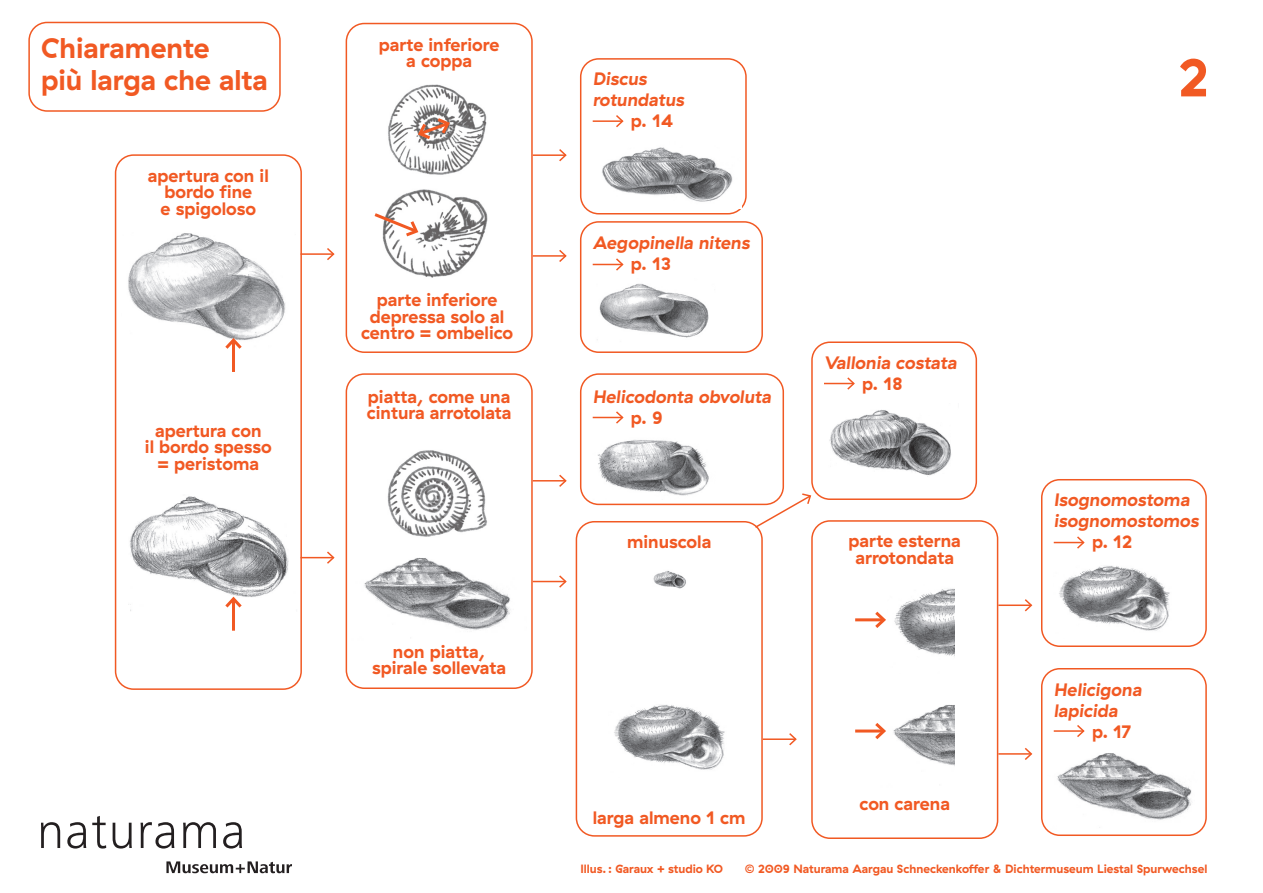
<style>
.page{position:relative;width:1263px;height:893px;background:#fff}
.page>*{position:absolute;margin:0;border:0;box-sizing:border-box;transform-origin:0 0}
.titre{font:700 54px "GT Haptik";color:#f15923}
.intro{font:700 28.5px "GT Haptik";color:#f15923}
.question{font:700 18px/16.5px "GT Haptik";color:#f15923}
.question-2{font:italic 700 18px/21px "GT Haptik";color:#f15923}
.t1{font:700 12px "GT Haptik";color:#f15923}
</style>
<div class="page">
<img style="left:388px;top:84px;width:99px;height:91px">
<img style="left:383px;top:189px;width:105px;height:89px">
<img style="left:128px;top:233px;width:158px;height:107px">
<img style="left:128px;top:496px;width:177px;height:115px">
<img style="left:598px;top:440px;width:111px;height:56px">
<img style="left:1059px;top:566px;width:111px;height:65px">
<img style="left:614px;top:705px;width:111px;height:65px">
<img style="left:1045px;top:753px;width:162px;height:76px">
<hr style="left:533px;top:154px;width:33px;height:2px;background:#f15923">
<svg style="left:557px;top:149px;width:10px;height:13px"></svg>
<hr style="left:533px;top:255px;width:33px;height:2px;background:#f15923">
<svg style="left:557px;top:250px;width:10px;height:12px"></svg>
<hr style="left:533px;top:480px;width:33px;height:2px;background:#f15923">
<svg style="left:557px;top:474px;width:10px;height:13px"></svg>
<hr style="left:533px;top:581px;width:33px;height:1px;background:#f15923">
<svg style="left:557px;top:575px;width:10px;height:13px"></svg>
<svg style="left:753px;top:492px;width:59px;height:37px"></svg>
<hr style="left:763px;top:738px;width:33px;height:2px;background:#f15923">
<svg style="left:787px;top:733px;width:10px;height:13px"></svg>
<hr style="left:998px;top:604px;width:33px;height:2px;background:#f15923">
<svg style="left:1023px;top:599px;width:10px;height:13px"></svg>
<hr style="left:998px;top:753px;width:33px;height:2px;background:#f15923">
<svg style="left:1023px;top:748px;width:10px;height:12px"></svg>
<hr style="left:593px;top:120px;width:29px;height:2px;background:#f15923">
<svg style="left:614px;top:115px;width:10px;height:13px"></svg>
<svg style="left:593px;top:258px;width:31px;height:13px"></svg>
<svg style="left:593px;top:411px;width:31px;height:13px"></svg>
<hr style="left:824px;top:383px;width:30px;height:1px;background:#f15923">
<svg style="left:846px;top:377px;width:9px;height:13px"></svg>
<svg style="left:1054px;top:536px;width:31px;height:13px"></svg>
<hr style="left:1054px;top:730px;width:29px;height:2px;background:#f15923">
<svg style="left:1075px;top:725px;width:10px;height:12px"></svg>
<div style="left:115px;top:154px;width:187px;height:536px;border:2px solid #f15923;border-radius:18px"></div>
<div style="left:28px;top:22px;width:253px;height:90px;border:2px solid #f15923;border-radius:18px"></div>
<div style="left:346px;top:373px;width:187px;height:316px;border:2px solid #f15923;border-radius:18px"></div>
<div style="left:346px;top:23px;width:187px;height:330px;border:2px solid #f15923;border-radius:18px"></div>
<div style="left:580px;top:58px;width:167px;height:156px;border:2px solid #f15923;border-radius:18px"></div>
<div style="left:580px;top:221px;width:183px;height:132px;border:2px solid #f15923;border-radius:18px"></div>
<div style="left:580px;top:373px;width:204px;height:132px;border:2px solid #f15923;border-radius:18px"></div>
<div style="left:811px;top:341px;width:166px;height:159px;border:2px solid #f15923;border-radius:18px"></div>
<div style="left:1041px;top:479px;width:166px;height:168px;border:2px solid #f15923;border-radius:18px"></div>
<div style="left:1041px;top:668px;width:166px;height:168px;border:2px solid #f15923;border-radius:18px"></div>
<div style="left:576px;top:521px;width:187px;height:316px;border:2px solid #f15923;border-radius:18px"></div>
<div style="left:811px;top:520px;width:187px;height:319px;border:2px solid #f15923;border-radius:18px"></div>
<hr style="left:301px;top:253px;width:32px;height:2px;background:#f15923">
<svg style="left:325px;top:248px;width:10px;height:12px"></svg>
<hr style="left:301px;top:557px;width:32px;height:1px;background:#f15923">
<svg style="left:325px;top:551px;width:10px;height:13px"></svg>
<hr style="left:232px;top:340px;width:3px;height:32px;background:#f15923">
<svg style="left:222px;top:336px;width:23px;height:13px"></svg>
<hr style="left:232px;top:599px;width:3px;height:32px;background:#f15923">
<svg style="left:222px;top:594px;width:23px;height:17px"></svg>
<img style="left:602px;top:147px;width:140px;height:61px">
<svg style="left:416px;top:116px;width:36px;height:26px"></svg>
<svg style="left:374px;top:211px;width:46px;height:28px"></svg>
<img style="left:599px;top:283px;width:110px;height:55px">
<img style="left:829px;top:410px;width:122px;height:67px">
<img style="left:653px;top:571px;width:33px;height:18px">
<img style="left:894px;top:588px;width:60px;height:68px">
<img style="left:893px;top:705px;width:61px;height:60px">
<hr style="left:855px;top:618px;width:29px;height:3px;background:#f15923">
<svg style="left:872px;top:611px;width:14px;height:17px"></svg>
<hr style="left:855px;top:729px;width:29px;height:3px;background:#f15923">
<svg style="left:872px;top:723px;width:14px;height:17px"></svg>
<img style="left:364px;top:557px;width:146px;height:73px">
<img style="left:387px;top:450px;width:100px;height:87px">
<svg style="left:41px;top:822px;width:19px;height:26px"></svg>
<svg style="left:67px;top:822px;width:19px;height:26px"></svg>
<svg style="left:92px;top:816px;width:14px;height:32px"></svg>
<svg style="left:113px;top:823px;width:19px;height:25px"></svg>
<svg style="left:141px;top:822px;width:33px;height:26px"></svg>
<svg style="left:183px;top:822px;width:33px;height:26px"></svg>
<svg style="left:223px;top:822px;width:19px;height:26px"></svg>
<svg style="left:166px;top:861px;width:126px;height:12px"></svg>
<p class="intro" style="left:41px;top:31px;width:170px">Chiaramente</p>
<p class="intro" style="left:41px;top:63px;width:228px">più larga che alta</p>
<p class="question" style="left:148px;top:167px;width:122px">apertura con il</p>
<p class="question" style="left:164px;top:183px;width:89px">bordo fine</p>
<p class="question" style="left:161px;top:200px;width:97px">e spigoloso</p>
<p class="question" style="left:155px;top:422px;width:108px">apertura con</p>
<p class="question" style="left:145px;top:439px;width:128px">il bordo spesso</p>
<p class="question" style="left:158px;top:455px;width:103px">= peristoma</p>
<p class="question" style="left:379px;top:36px;width:122px">parte inferiore</p>
<p class="question" style="left:406px;top:53px;width:67px">a coppa</p>
<p class="question" style="left:377px;top:292px;width:122px">parte inferiore</p>
<p class="question" style="left:361px;top:308px;width:154px;text-align:center">depressa solo al centro = ombelico</p>
<p class="question" style="left:367px;top:388px;width:146px">piatta, come una cintura arrotolata</p>
<p class="question" style="left:393px;top:643px;width:94px">non piatta,</p>
<p class="question" style="left:372px;top:660px;width:135px">spirale sollevata</p>
<p class="question-2" style="left:593px;top:68px;width:56px">Discus</p>
<p class="question-2" style="left:593px;top:89px;width:93px">rotundatus</p>
<p class="question" style="left:631px;top:113px;width:44px">p. 14</p>
<p class="question-2" style="left:593px;top:232px;width:158px">Aegopinella nitens</p>
<p class="question" style="left:631px;top:256px;width:42px">p. 13</p>
<p class="question-2" style="left:593px;top:386px;width:180px">Helicodonta obvoluta</p>
<p class="question" style="left:631px;top:409px;width:33px">p. 9</p>
<p class="question-2" style="left:824px;top:352px;width:134px">Vallonia costata</p>
<p class="question" style="left:862px;top:375px;width:42px">p. 18</p>
<p class="question" style="left:627px;top:534px;width:86px">minuscola</p>
<p class="question" style="left:849px;top:533px;width:114px">parte esterna</p>
<p class="question" style="left:855px;top:549px;width:100px">arrotondata</p>
<p class="question" style="left:593px;top:809px;width:154px">larga almeno 1 cm</p>
<p class="question" style="left:859px;top:795px;width:92px">con carena</p>
<p class="titre" style="left:1178px;top:45px;width:32px">2</p>
<p class="question-2" style="left:1054px;top:489px;width:147px">Isognomostoma isognomostomos</p>
<p class="question" style="left:1092px;top:534px;width:42px">p. 12</p>
<p class="question-2" style="left:1054px;top:679px;width:89px">Helicigona</p>
<p class="question-2" style="left:1054px;top:700px;width:66px">lapicida</p>
<p class="question" style="left:1092px;top:723px;width:41px">p. 17</p>
<p class="t1" style="left:580px;top:862px;width:144px">Illus. : Garaux + studio KO</p>
<p class="t1" style="left:745px;top:862px;width:464px">© 2009 Naturama Aargau Schneckenkoffer &amp; Dichtermuseum Liestal Spurwechsel</p>
</div>
